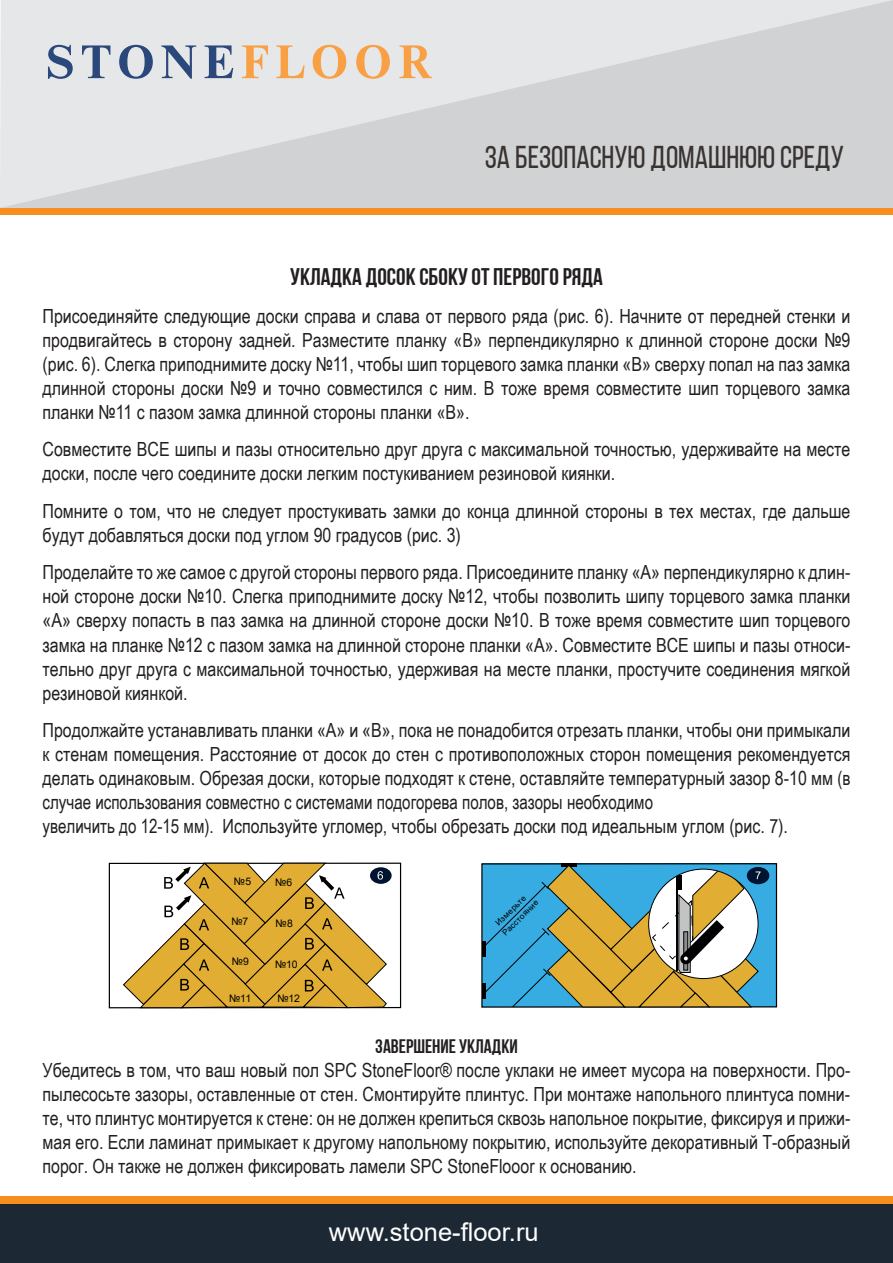
<style>
.page{position:relative;width:893px;height:1263px;background:#fff}
.page>*{position:absolute;margin:0;border:0;box-sizing:border-box;transform-origin:0 0}
.t1{font:31.5px "Bebas Neue";color:#393331}
.t2{font:25.5px "Arial";color:#fff}
.t3{font:700 24px "Bebas Neue";color:#231f20}
.t4{font:19.5px/24px "Arial Narrow";color:#231f20;text-align:justify}
.t5{font:700 19.5px "Bebas Neue";color:#231f20}
.t6{font:10.5px "Arial";color:#000001}
.t7{font:8.25px "Arial";color:#000001}
</style>
<div class="page">
<div style="left:0;top:1203px;width:893px;height:60px;background:#1c2834"></div>
<div style="left:0;top:1196px;width:893px;height:7px;background:#f68f1e"></div>
<div style="left:0;top:208px;width:893px;height:7px;background:#f68f1e"></div>
<svg style="left:0;top:0;width:893px;height:208px;background:#dadbdd"></svg>
<svg style="left:48px;top:45px;width:185px;height:34px;background:#a9b3c5"></svg>
<svg style="left:242px;top:45px;width:190px;height:34px;background:#ecceb0"></svg>
<svg style="left:370px;top:867px;width:22px;height:17px"></svg>
<svg style="left:122px;top:862px;width:265px;height:147px"></svg>
<div style="left:482px;top:864px;width:294px;height:143px;background:#36ace2"></div>
<div style="left:481px;top:863px;width:296px;height:145px;border:1px solid #000001"></div>
<hr style="left:482px;top:941px;width:3px;height:15px;background:#000001">
<hr style="left:482px;top:983px;width:3px;height:16px;background:#000001">
<div style="left:747px;top:867px;width:22px;height:17px;background:#001330;border-radius:50%"></div>
<svg style="left:483px;top:864px;width:278px;height:144px"></svg>
<h1 class="t1" style="left:485px;top:140px;width:360px">ЗА БЕЗОПАСНУЮ ДОМАШНЮЮ СРЕДУ</h1>
<p class="t3" style="left:290px;top:264px;width:314px">укладка досок сбоку от первого ряда</p>
<p class="t4" style="left:43px;top:303px;width:809px">Присоединяйте следующие доски справа и слава от первого ряда (рис. 6). Начните от передней стенки и продвигайтесь в сторону задней. Разместите планку «В» перпендикулярно к длинной стороне доски №9 (рис. 6). Слегка приподнимите доску №11, чтобы шип торцевого замка планки «В» сверху попал на паз замка длинной стороны доски №9 и точно совместился с ним. В тоже время совместите шип торцевого замка планки №11 с пазом замка длинной стороны планки «В».</p>
<p class="t4" style="left:43px;top:437px;width:809px">Совместите ВСЕ шипы и пазы относительно друг друга с максимальной точностью, удерживайте на месте доски, после чего соедините доски легким постукиванием резиновой киянки.</p>
<p class="t4" style="left:43px;top:498px;width:809px">Помните о том, что не следует простукивать замки до конца длинной стороны в тех местах, где дальше будут добавляться доски под углом 90 градусов (рис. 3)</p>
<p class="t4" style="left:43px;top:560px;width:809px">Проделайте то же самое с другой стороны первого ряда. Присоедините планку «А» перпендикулярно к длин&shy;ной стороне доски №10. Слегка приподнимите доску №12, чтобы позволить шипу торцевого замка планки «А» сверху попасть в паз замка на длинной стороне доски №10. В тоже время совместите шип торцевого замка на планке №12 с пазом замка на длинной стороне планки «А». Совместите ВСЕ шипы и пазы относи&shy;тельно друг друга с максимальной точностью, удерживая на месте планки, простучите соединения мягкой резиновой киянкой.</p>
<p class="t4" style="left:43px;top:717px;width:809px;text-align:left">Продолжайте устанавливать планки «А» и «В», пока не понадобится отрезать планки, чтобы они примыкали к стенам помещения. Расстояние от досок до стен с противоположных сторон помещения рекомендуется делать одинаковым. Обрезая доски, которые подходят к стене, оставляйте температурный зазор 8-10 мм (в случае использования совместно с системами подогорева полов, зазоры необходимо<br>увеличить до 12-15 мм). Используйте угломер, чтобы обрезать доски под идеальным углом (рис. 7).</p>
<p class="t6" style="left:234px;top:874px;width:19px">№5</p>
<p class="t6" style="left:275px;top:875px;width:19px">№6</p>
<p class="t6" style="left:231px;top:914px;width:18px">№7</p>
<p class="t6" style="left:276px;top:916px;width:19px">№8</p>
<p class="t6" style="left:232px;top:954px;width:19px">№9</p>
<p class="t6" style="left:275px;top:957px;width:24px">№10</p>
<p class="t6" style="left:229px;top:991px;width:24px">№11</p>
<p class="t6" style="left:277px;top:991px;width:24px">№12</p>
<p class="t7" style="left:493px;top:920px;width:40px;rotate:-44deg">Измерьте</p>
<p class="t7" style="left:500px;top:930px;width:49px;rotate:-45deg">Расстояние</p>
<p class="t5" style="left:375px;top:1035px;width:144px">Завершение укладки</p>
<p class="t4" style="left:43px;top:1057px;width:809px">Убедитесь в том, что ваш новый пол SPC StoneFloor® после уклаки не имеет мусора на поверхности. Про&shy;пылесосьте зазоры, оставленные от стен. Смонтируйте плинтус. При монтаже напольного плинтуса помни&shy;те, что плинтус монтируется к стене: он не должен крепиться сквозь напольное покрытие, фиксируя и прижи&shy;мая его. Если ламинат примыкает к другому напольному покрытию, используйте декоративный Т-образный порог. Он также не должен фиксировать ламели SPC StoneFlooor к основанию.</p>
<h2 class="t2" style="left:329px;top:1214px;width:211px">www.stone-floor.ru</h2>
</div>
